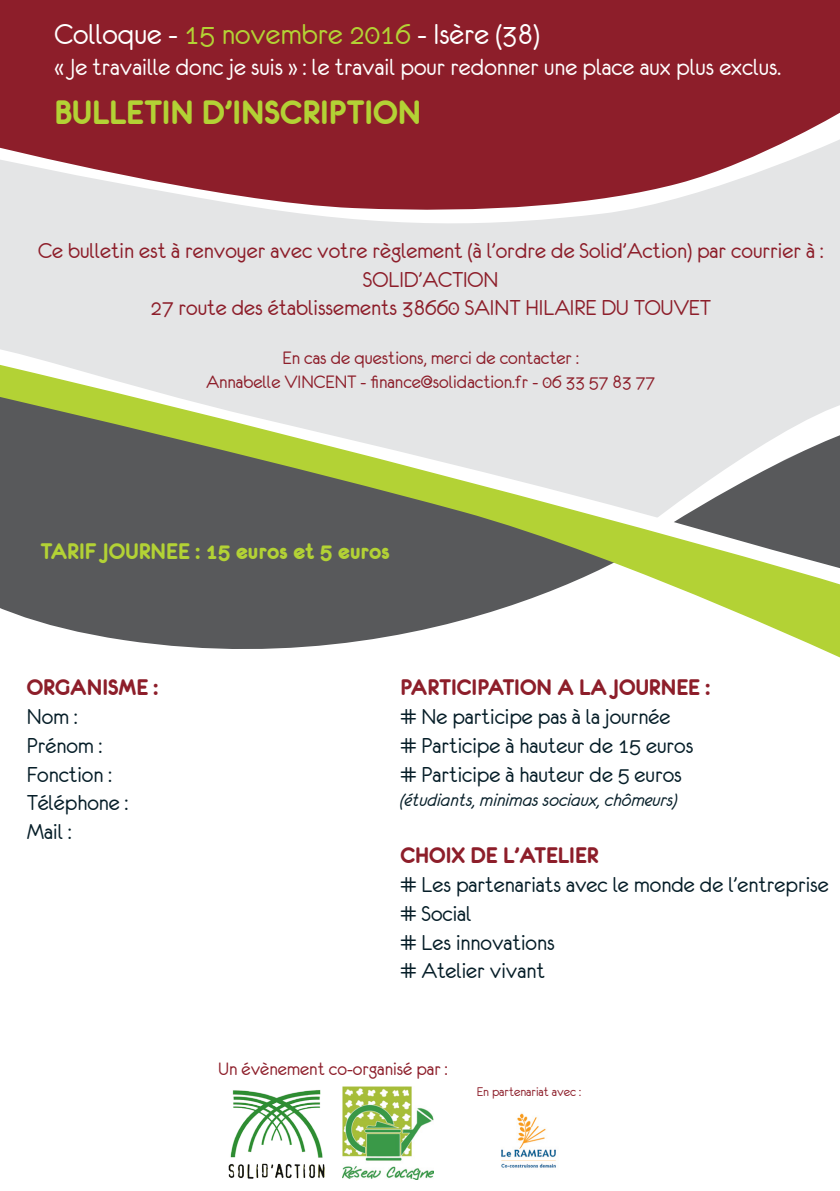
<style>
.page{position:relative;width:840px;height:1191px;background:#fff}
.page>*{position:absolute;margin:0;border:0;box-sizing:border-box;transform-origin:0 0}
.t1{font:36px "Eurofurencebold";color:#b3d235}
.t2{font:32px "Eurofurenceregular";color:#fff}
.t3{font:26px "Eurofurenceregular";color:#fff}
.t4{font:24px/28.8px "Eurofurenceregular";color:#061e28}
.t5{font:24px/28.8px "Eurofurenceregular";color:#8d1e2a;text-align:center}
.t6{font:24px "Eurofurencebold";color:#8d1e2a}
.t7{font:24px "Eurofurencebold";color:#b3d235}
.t8{font:20px/24px "Eurofurenceregular";color:#8d1e2a;text-align:center}
.t9{font:20px "Eurofurenceitalic";color:#061e28}
.t10{font:14px "Eurofurenceregular";color:#8d1e2a}
.s1{color:#b3d235}
</style>
<div class="page">
<div style="left:0;top:138px;width:839px;height:401px;background:#e4e5e6"></div>
<div style="left:0;top:0;width:839px;height:108px;background:#8d1e2a"></div>
<svg style="left:0;top:108px;width:839px;height:115px;fill:#8d1e2a"></svg>
<svg style="left:0;top:349px;width:839px;height:308px"></svg>
<img style="left:228px;top:1090px;width:97px;height:88px">
<img style="left:342px;top:1086px;width:91px;height:93px">
<img style="left:501px;top:1113px;width:55px;height:55px">
<h2 class="t2" style="left:54px;top:18px;width:486px">Colloque - <span class="s1">15 novembre 2016</span> - Isère (38)</h2>
<p class="t3" style="left:54px;top:54px;width:727px">« Je travaille donc je suis » : le travail pour redonner une place aux plus exclus.</p>
<h1 class="t1" style="left:54px;top:94px;width:368px">BULLETIN D’INSCRIPTION</h1>
<p class="t5" style="left:38px;top:236px;width:786px">Ce bulletin est à renvoyer avec votre règlement (à l’ordre de Solid’Action) par courrier à :<br>SOLID’ACTION<br>27 route des établissements 38660 SAINT HILAIRE DU TOUVET</p>
<p class="t8" style="left:206px;top:345px;width:450px">En cas de questions, merci de contacter :<br>Annabelle VINCENT - finance@solidaction.fr - 06 33 57 83 77</p>
<p class="t7" style="left:40px;top:539px;width:351px">TARIF JOURNEE : 15 euros et 5 euros</p>
<p class="t6" style="left:27px;top:675px;width:133px">ORGANISME :</p>
<p class="t4" style="left:27px;top:702px;width:103px">Nom :<br>Prénom :<br>Fonction :<br>Téléphone :<br>Mail :</p>
<p class="t6" style="left:400px;top:675px;width:311px">PARTICIPATION A LA JOURNEE :</p>
<p class="t4" style="left:400px;top:702px;width:294px"># Ne participe pas à la journée<br># Participe à hauteur de 15 euros # Participe à hauteur de 5 euros</p>
<p class="t9" style="left:400px;top:789px;width:278px">(étudiants, minimas sociaux, chômeurs)</p>
<p class="t6" style="left:400px;top:843px;width:200px">CHOIX DE L’ATELIER</p>
<p class="t4" style="left:400px;top:870px;width:429px"># Les partenariats avec le monde de l’entreprise # Social<br># Les innovations<br># Atelier vivant</p>
<p class="t8" style="left:218px;top:1056px;width:230px">Un évènement co-organisé par :</p>
<p class="t10" style="left:476px;top:1084px;width:105px">En partenariat avec :</p>
</div>
